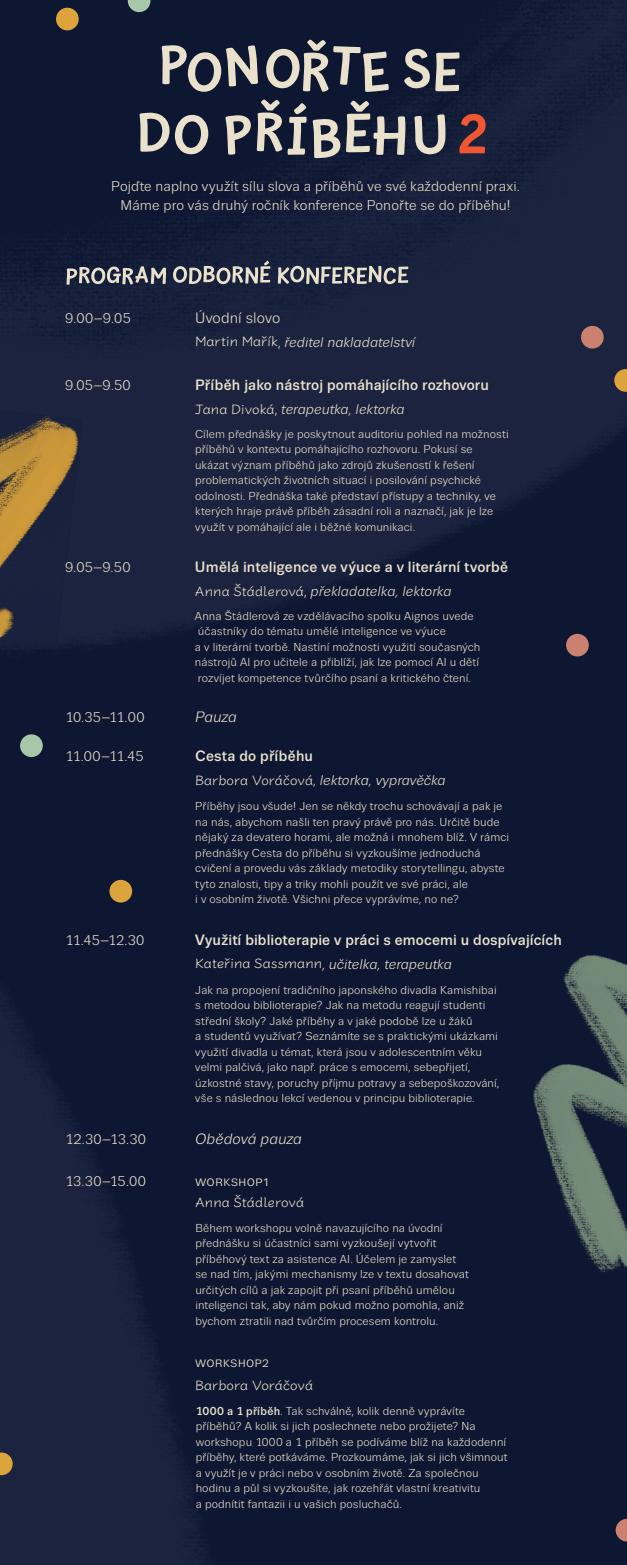
<style>
.page{position:relative;width:627px;height:1565px;background:#fff}
.page>*{position:absolute;margin:0;border:0;box-sizing:border-box;transform-origin:0 0}
.t1{font:700 15px "Trivia Sans";letter-spacing:.01em;color:#eae1cc}
.t2{font:15px "Trivia Sans";letter-spacing:.01em;color:#eae1cc}
.t3{font:italic 15px "Trivia Sans";letter-spacing:.005em;color:#eae1cc}
.t4{font:14px/19px "Trivia Sans";letter-spacing:.01em;color:#eae1cc;text-align:center}
.t5{font:italic 14px "Trivia Sans";letter-spacing:.005em;color:#eae1cc}
.t6{font:100 extra-condensed 14px "Side Note VAR";letter-spacing:.015em;color:#eae1cc}
.t7{font:11.5px/15.5px "Trivia Sans";letter-spacing:.005em;color:#eae1cc}
.s1{font-family:"Side Note VAR";font-weight:100;font-style:normal;font-stretch:extra-condensed}
.s2{font-style:normal}
.s3{font-weight:700}
</style>
<div class="page">
<img style="left:0;top:0;width:626px;height:413px">
<div style="left:82px;top:413px;width:544px;height:18px;background:#1b233e"></div>
<img style="left:72px;top:431px;width:554px;height:522px">
<img style="left:54px;top:686px;width:18px;height:878px">
<img style="left:0;top:686px;width:54px;height:878px">
<img style="left:71px;top:952px;width:467px;height:612px">
<div style="left:536px;top:1272px;width:90px;height:292px;background:#0d1732"></div>
<img style="left:532px;top:953px;width:94px;height:319px">
<img style="left:0;top:411px;width:82px;height:275px">
<div style="left:566px;top:634px;width:22px;height:22px;background:#cb816f;border-radius:50%"></div>
<svg style="left:615px;top:1518px;width:11px;height:23px"></svg>
<div style="left:580px;top:326px;width:23px;height:22px;background:#cb816f;border-radius:50%"></div>
<div style="left:20px;top:734px;width:23px;height:23px;background:#a7c7a9;border-radius:50%"></div>
<div style="left:56px;top:8px;width:23px;height:22px;background:#dda43d;border-radius:50%"></div>
<svg style="left:614px;top:369px;width:12px;height:23px"></svg>
<div style="left:109px;top:880px;width:23px;height:22px;background:#dda43d;border-radius:50%"></div>
<svg style="left:0;top:1452px;width:13px;height:23px"></svg>
<svg style="left:128px;top:0;width:22px;height:12px"></svg>
<svg style="left:459px;top:114px;width:26px;height:39px"></svg>
<svg style="left:161px;top:45px;width:97px;height:47px;background:#686a71"></svg>
<svg style="left:266px;top:40px;width:122px;height:52px;background:#5d6069"></svg>
<svg style="left:404px;top:49px;width:55px;height:42px;background:#727378"></svg>
<svg style="left:139px;top:113px;width:69px;height:41px;background:#717378"></svg>
<svg style="left:225px;top:115px;width:26px;height:40px"></svg>
<svg style="left:257px;top:100px;width:49px;height:55px;background:#6e7076"></svg>
<svg style="left:312px;top:119px;width:28px;height:39px"></svg>
<svg style="left:346px;top:101px;width:59px;height:54px;background:#686a71"></svg>
<svg style="left:414px;top:114px;width:31px;height:40px"></svg>
<svg style="left:66px;top:266px;width:100px;height:19px;background:#6c6e75"></svg>
<svg style="left:173px;top:261px;width:97px;height:23px;background:#63666f"></svg>
<svg style="left:278px;top:266px;width:130px;height:18px;background:#75767b"></svg>
<p class="t4" style="left:111px;top:177px;width:410px">Pojďte naplno využít sílu slova a příběhů ve své každodenní praxi.<br>Máme pro vás druhý ročník konference Ponořte se do příběhu!</p>
<p class="t4" style="left:65px;top:308px;width:67px">9.00–9.05</p>
<h1 class="t2" style="left:195px;top:309px;width:87px">Úvodní slovo</h1>
<p class="t5" style="left:195px;top:334px;width:221px"><span class="s1">Martin Mařík</span><span class="s2">,</span> ředitel nakladatelství</p>
<p class="t4" style="left:65px;top:376px;width:67px">9.05–9.50</p>
<h1 class="t1" style="left:195px;top:376px;width:295px">Příběh jako nástroj pomáhajícího rozhovoru</h1>
<p class="t5" style="left:195px;top:401px;width:211px"><span class="s1">Jana Divoká</span><span class="s2">,</span> terapeutka, lektorka</p>
<p class="t7" style="left:195px;top:426px;width:315px">Cílem přednášky je poskytnout auditoriu pohled na možnosti příběhů v kontextu pomáhajícího rozhovoru. Pokusí se ukázat význam příběhů jako zdrojů zkušeností k řešení problematických životních situací i posilování psychické odolnosti. Přednáška také představí přístupy a techniky, ve kterých hraje právě příběh zásadní roli a naznačí, jak je lze využít v pomáhající ale i běžné komunikaci.</p>
<p class="t4" style="left:65px;top:558px;width:67px">9.05–9.50</p>
<h1 class="t1" style="left:195px;top:559px;width:314px">Umělá inteligence ve výuce a v literární tvorbě</h1>
<p class="t5" style="left:195px;top:584px;width:258px"><span class="s1">Anna Štádlerová</span><span class="s2">,</span> překladatelka, lektorka</p>
<p class="t7" style="left:195px;top:608px;width:287px">Anna Štádlerová ze vzdělávacího spolku Aignos uvede účastníky do tématu umělé inteligence ve výuce<br>a v literární tvorbě. Nastíní možnosti využití současných nástrojů AI pro učitele a přiblíží, jak lze pomocí AI u dětí rozvíjet kompetence tvůrčího psaní a kritického čtení.</p>
<p class="t4" style="left:65px;top:708px;width:81px">10.35–11.00</p>
<h1 class="t3" style="left:195px;top:709px;width:43px">Pauza</h1>
<p class="t4" style="left:65px;top:747px;width:80px">11.00–11.45</p>
<h1 class="t1" style="left:195px;top:748px;width:119px">Cesta do příběhu</h1>
<p class="t5" style="left:195px;top:773px;width:252px"><span class="s1">Barbora Voráčová</span><span class="s2">,</span> lektorka, vypravěčka</p>
<p class="t7" style="left:195px;top:799px;width:315px">Příběhy jsou všude! Jen se někdy trochu schovávají a pak je na nás, abychom našli ten pravý právě pro nás. Určitě bude nějaký za devatero horami, ale možná i mnohem blíž. V rámci přednášky Cesta do příběhu si vyzkoušíme jednoduchá cvičení a provedu vás základy metodiky storytellingu, abyste tyto znalosti, tipy a triky mohli použít ve své práci, ale<br>i v osobním životě. Všichni přece vyprávíme, no ne?</p>
<p class="t4" style="left:65px;top:930px;width:81px">11.45–12.30</p>
<h1 class="t1" style="left:195px;top:931px;width:368px">Využití biblioterapie v práci s emocemi u dospívajících</h1>
<p class="t5" style="left:195px;top:956px;width:258px"><span class="s1">Kateřina Sassmann</span><span class="s2">,</span> učitelka, terapeutka</p>
<p class="t7" style="left:195px;top:982px;width:305px">Jak na propojení tradičního japonského divadla Kamishibai s metodou biblioterapie? Jak na metodu reagují studenti střední školy? Jaké příběhy a v jaké podobě lze u žáků<br>a studentů využívat? Seznámíte se s praktickými ukázkami využití divadla u témat, která jsou v adolescentním věku velmi palčivá, jako např. práce s emocemi, sebepřijetí, úzkostné stavy, poruchy příjmu potravy a sebepoškozování, vše s následnou lekcí vedenou v principu biblioterapie.</p>
<p class="t4" style="left:65px;top:1129px;width:82px">12.30–13.30</p>
<h1 class="t3" style="left:195px;top:1130px;width:108px">Obědová pauza</h1>
<p class="t4" style="left:65px;top:1171px;width:82px">13.30–15.00</p>
<h1 class="t2" style="left:195px;top:1172px;width:75px">WORKSHOP1</h1>
<p class="t6" style="left:195px;top:1194px;width:110px">Anna Štádlerová</p>
<p class="t7" style="left:195px;top:1220px;width:275px">Během workshopu volně navazujícího na úvodní přednášku si účastníci sami vyzkoušejí vytvořit příběhový text za asistence AI. Účelem je zamyslet se nad tím, jakými mechanismy lze v textu dosahovat určitých cílů a jak zapojit při psaní příběhů umělou inteligenci tak, aby nám pokud možno pomohla, aniž bychom ztratili nad tvůrčím procesem kontrolu.</p>
<h1 class="t2" style="left:195px;top:1354px;width:75px">WORKSHOP2</h1>
<p class="t6" style="left:195px;top:1376px;width:119px">Barbora Voráčová</p>
<p class="t7" style="left:195px;top:1403px;width:313px"><span class="s3">1000 a 1 příběh</span>. Tak schválně, kolik denně vyprávíte příběhů? A kolik si jich poslechnete nebo prožijete? Na workshopu 1000 a 1 příběh se podíváme blíž na každodenní příběhy, které potkáváme. Prozkoumáme, jak si jich všimnout a využít je v práci nebo v osobním životě. Za společnou hodinu a půl si vyzkoušíte, jak rozehřát vlastní kreativitu<br>a podnítit fantazii i u vašich posluchačů.</p>
</div>
